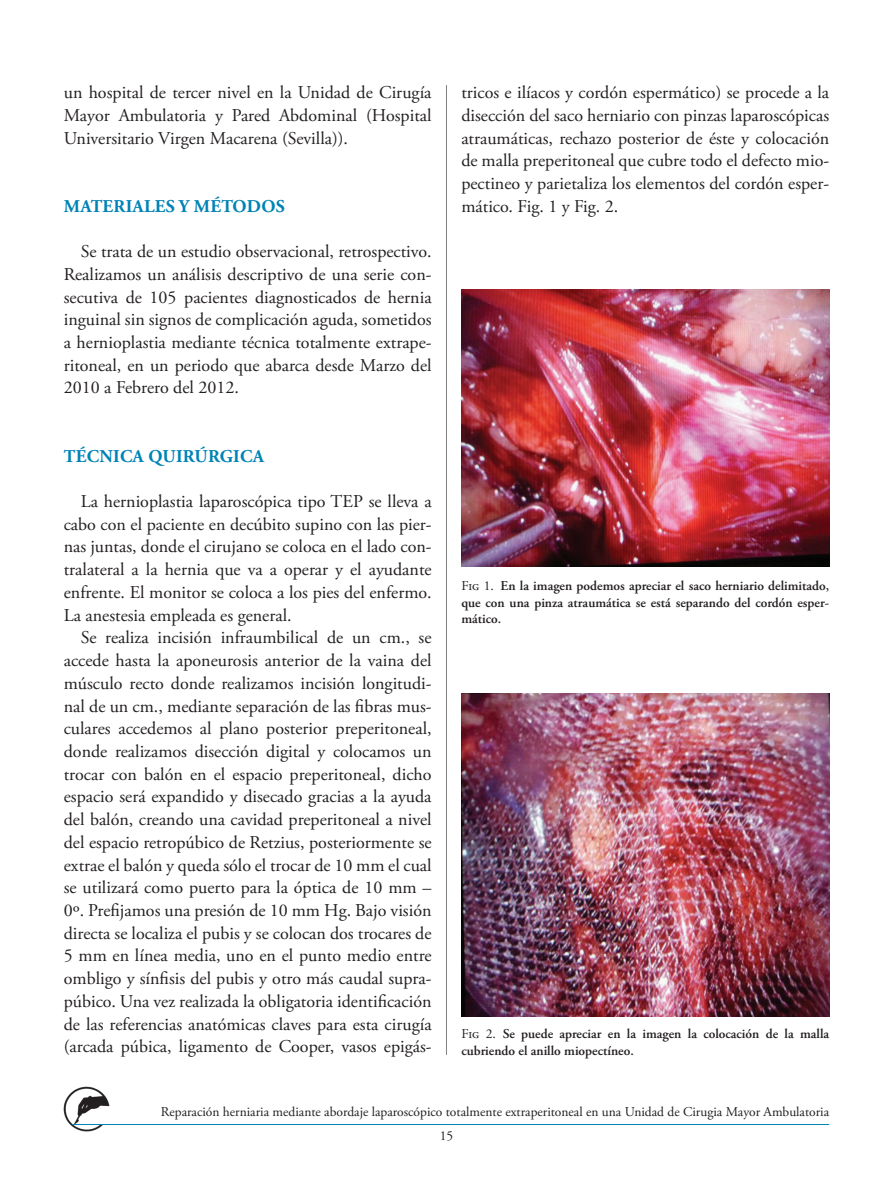
<style>
.page{position:relative;width:893px;height:1191px;background:#fff}
.page>*{position:absolute;margin:0;border:0;box-sizing:border-box;transform-origin:0 0}
.Texto_colunas{font:18px/22.6px "Adobe Garamond Pro";color:#231f20;text-align:justify}
.TITULOS{font:700 18px "Adobe Garamond Pro";letter-spacing:.015em;color:#0083b6}
.Legendas{font:600 13.5px/16.5px "Adobe Garamond Pro";color:#231f20;text-align:justify}
.t1{font:13.5px/24px "Adobe Garamond Pro";color:#231f20}
.s1{font-weight:400}
</style>
<div class="page">
<hr style="left:446px;top:85px;width:1px;height:969px;background:#808285">
<img style="left:64px;top:1086px;width:45px;height:45px">
<hr style="left:72px;top:1124px;width:757px;height:1px;background:#0083b6">
<img style="left:461px;top:289px;width:368px;height:277px">
<img style="left:462px;top:693px;width:368px;height:323px">
<p class="Texto_colunas" style="left:64px;top:82px;width:369px">un hospital de tercer nivel en la Unidad de Cirugía Mayor Ambulatoria y Pared Abdominal (Hospital Universitario Virgen Macarena (Sevilla)).</p>
<p class="TITULOS" style="left:64px;top:195px;width:223px">MATERIALES Y MÉTODOS</p>
<p class="Texto_colunas" style="left:64px;top:241px;width:369px;text-indent:17px">Se trata de un estudio observacional, retrospectivo.<br>Realizamos un análisis descriptivo de una serie con&shy;secutiva de 105 pacientes diagnosticados de hernia inguinal sin signos de complicación aguda, sometidos a hernioplastia mediante técnica totalmente extrape&shy;ritoneal, en un periodo que abarca desde Marzo del 2010 a Febrero del 2012.</p>
<p class="TITULOS" style="left:64px;top:445px;width:202px">TÉCNICA QUIRÚRGICA</p>
<p class="Texto_colunas" style="left:64px;top:490px;width:369px;text-indent:17px">La hernioplastia laparoscópica tipo TEP se lleva a cabo con el paciente en decúbito supino con las pier&shy;nas juntas, donde el cirujano se coloca en el lado con&shy;tralateral a la hernia que va a operar y el ayudante enfrente. El monitor se coloca a los pies del enfermo.<br>La anestesia empleada es general.</p>
<p class="Texto_colunas" style="left:64px;top:627px;width:369px;text-indent:17px">Se realiza incisión infraumbilical de un cm., se accede hasta la aponeurosis anterior de la vaina del músculo recto donde realizamos incisión longitudi&shy;nal de un cm., mediante separación de las fibras mus&shy;culares accedemos al plano posterior preperitoneal, donde realizamos disección digital y colocamos un trocar con balón en el espacio preperitoneal, dicho espacio será expandido y disecado gracias a la ayuda del balón, creando una cavidad preperitoneal a nivel del espacio retropúbico de Retzius, posteriormente se extrae el balón y queda sólo el trocar de 10 mm el cual se utilizará como puerto para la óptica de 10 mm – 0º. Prefijamos una presión de 10 mm Hg. Bajo visión directa se localiza el pubis y se colocan dos trocares de 5 mm en línea media, uno en el punto medio entre ombligo y sínfisis del pubis y otro más caudal supra&shy;púbico. Una vez realizada la obligatoria identificación de las referencias anatómicas claves para esta cirugía (arcada púbica, ligamento de Cooper, vasos epigás-</p>
<p class="Texto_colunas" style="left:461px;top:82px;width:369px">tricos e ilíacos y cordón espermático) se procede a la disección del saco herniario con pinzas laparoscópicas atraumáticas, rechazo posterior de éste y colocación de malla preperitoneal que cubre todo el defecto mio&shy;pectineo y parietaliza los elementos del cordón esper&shy;mático. Fig. 1 y Fig. 2.</p>
<p class="Legendas" style="left:461px;top:577px;width:369px"><span class="s1">Fig 1.</span> En la imagen podemos apreciar el saco herniario delimitado, que con una pinza atraumática se está separando del cordón esper&shy;mático.</p>
<p class="Legendas" style="left:461px;top:1026px;width:369px"><span class="s1">Fig 2.</span> Se puede apreciar en la imagen la colocación de la malla cubriendo el anillo miopectíneo.</p>
<p class="t1" style="left:440px;top:1099px;width:391px;text-indent:-279px">Reparación herniaria mediante abordaje laparoscópico totalmente extraperitoneal en una Unidad de Cirugia Mayor Ambulatoria<br>11</p>
</div>
